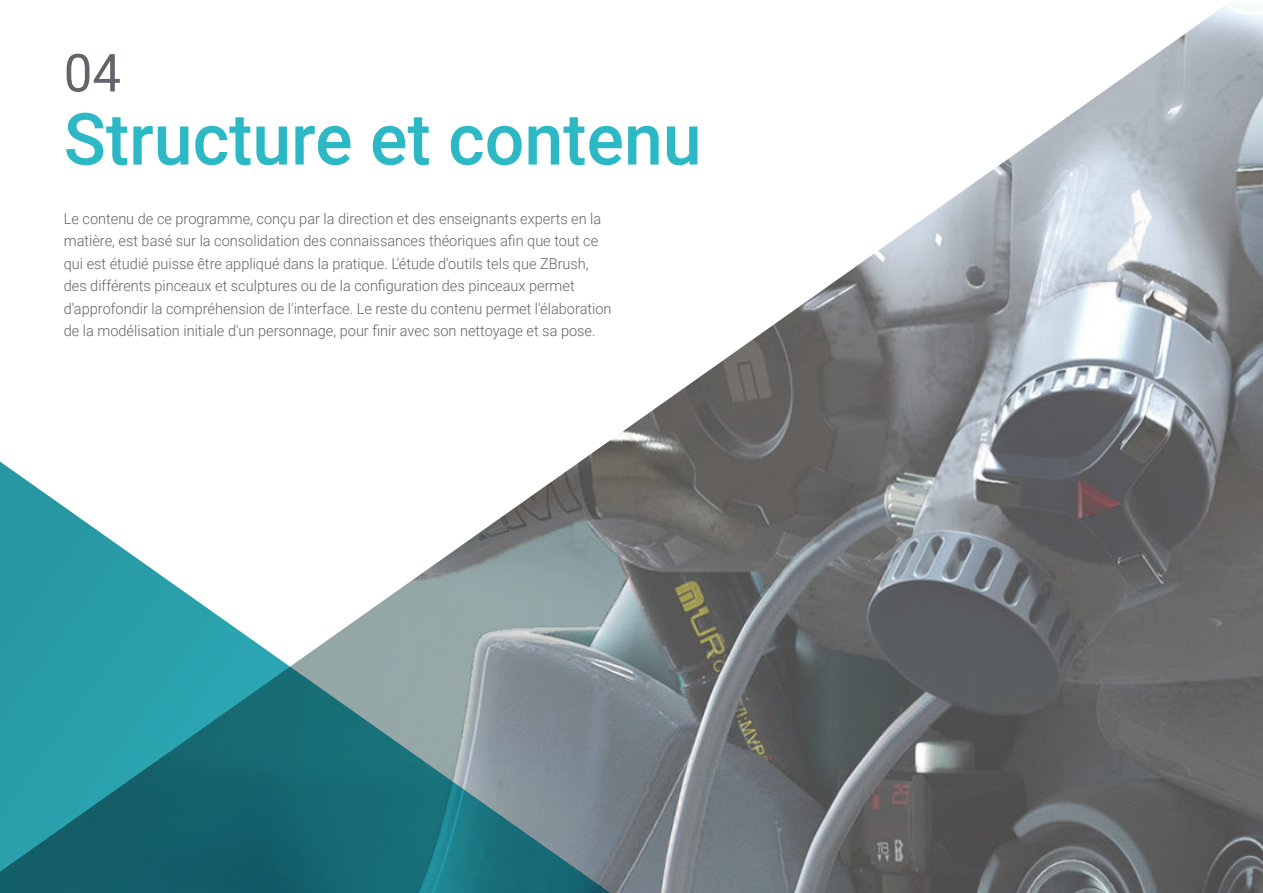
<style>
.page{position:relative;width:1263px;height:893px;background:#fff}
.page>*{position:absolute;margin:0;border:0;box-sizing:border-box;transform-origin:0 0}
.t1{font:500 72px "Roboto";color:#2db8c5}
.t2{font:52.5px "Roboto";color:#61646a}
.t3{font:300 15px/22.5px "Roboto";color:#61646a}
</style>
<div class="page">
<img style="left:602px;top:2px;width:661px;height:891px">
<svg style="left:0;top:446px;width:640px;height:447px"></svg>
<h2 class="t2" style="left:64px;top:36px;width:59px">04</h2>
<h1 class="t1" style="left:64px;top:89px;width:639px">Structure et contenu</h1>
<p class="t3" style="left:64px;top:207px;width:549px">Le contenu de ce programme, conçu par la direction et des enseignants experts en la matière, est basé sur la consolidation des connaissances théoriques afin que tout ce qui est étudié puisse être appliqué dans la pratique. L'étude d'outils tels que ZBrush, des différents pinceaux et sculptures ou de la configuration des pinceaux permet d'approfondir la compréhension de l'interface. Le reste du contenu permet l'élaboration de la modélisation initiale d'un personnage, pour finir avec son nettoyage et sa pose.</p>
</div>
